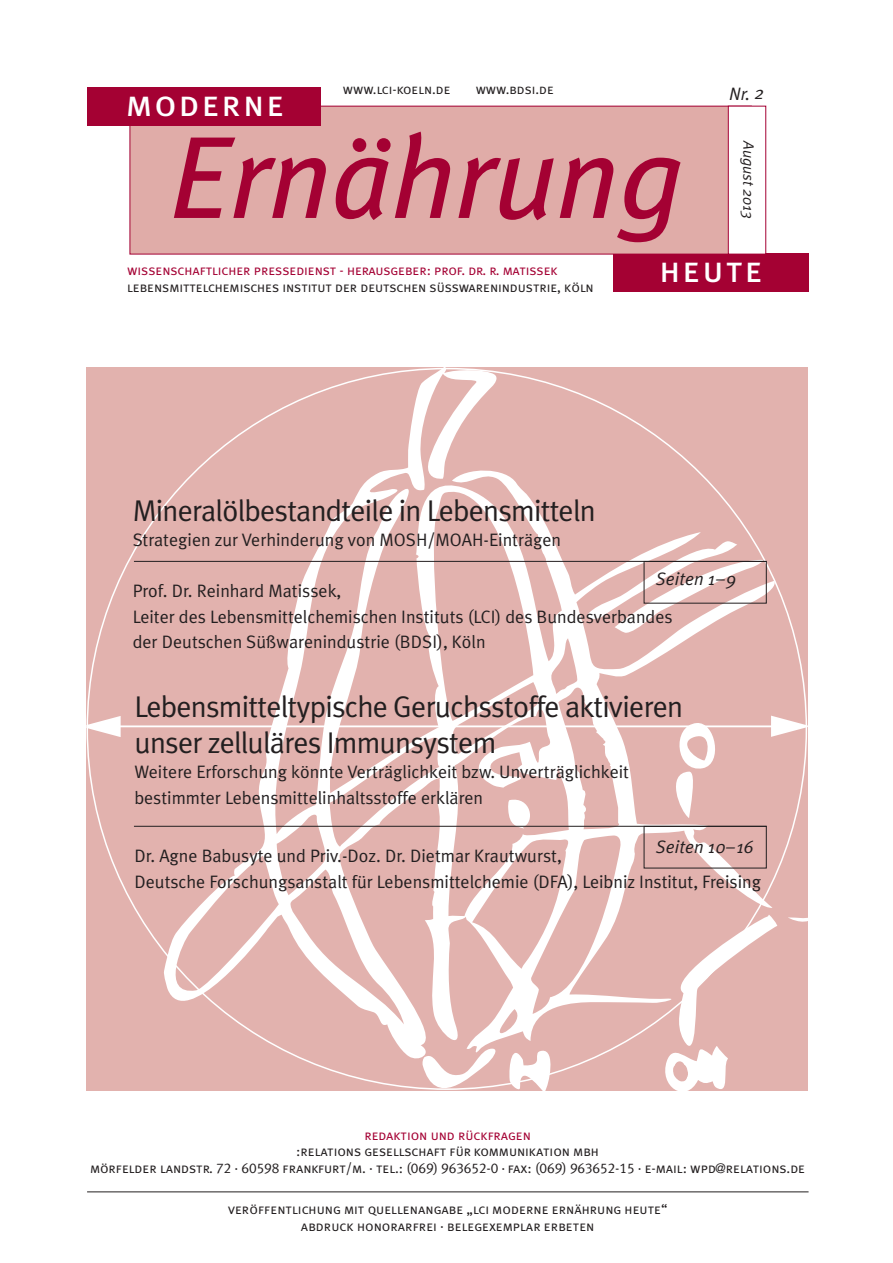
<style>
.page{position:relative;width:893px;height:1263px;background:#fff}
.page>*{position:absolute;margin:0;border:0;box-sizing:border-box;transform-origin:0 0}
.t1{font:italic 116.85px "Meta Plus";color:#a40133}
.t2{font:36.75px "Meta Plus Book Caps";letter-spacing:.055em;color:#fff}
.t3{font:30px/36px "Meta Plus Normal";letter-spacing:-.025em;color:#231f20}
.t4{font:18px/25.5px "Meta Plus Normal";color:#231f20}
.t5{font:italic 18px "Meta Plus Normal";color:#231f20}
.t6{font:italic 15px "Meta Plus Normal";color:#231f20}
.t7{font:14.25px/16.5px "Meta Plus Normal Caps";letter-spacing:-.005em;color:#231f20;text-align:center}
.t8{font:14.25px "Meta Plus Normal Caps";letter-spacing:-.005em;color:#a40133}
.t9{font:13.95px "Meta Plus Normal Caps";color:#231f20}
.s1{font-size:13.5px}
</style>
<div class="page">
<div style="left:613px;top:254px;width:196px;height:38px;background:#a40133"></div>
<div style="left:130px;top:106px;width:621px;height:148px;background:#e0aca8"></div>
<div style="left:728px;top:106px;width:38px;height:148px;background:#fff"></div>
<div style="left:728px;top:106px;width:38px;height:148px;border:1px solid #a40133"></div>
<div style="left:87px;top:87px;width:233px;height:38px;background:#a40133"></div>
<hr style="left:87px;top:1191px;width:722px;height:1px;background:#231f20">
<div style="left:86px;top:367px;width:722px;height:724px;background:#e2b2ae"></div>
<hr style="left:113px;top:725px;width:665px;height:2px;background:#fff">
<svg style="left:777px;top:717px;width:31px;height:19px"></svg>
<svg style="left:86px;top:716px;width:35px;height:21px"></svg>
<svg style="left:788px;top:917px;width:20px;height:5px"></svg>
<svg style="left:159px;top:367px;width:618px;height:696px"></svg>
<svg style="left:422px;top:1048px;width:79px;height:42px"></svg>
<svg style="left:508px;top:1041px;width:48px;height:50px"></svg>
<svg style="left:658px;top:915px;width:119px;height:176px"></svg>
<hr style="left:134px;top:826px;width:633px;height:1px;background:#231f20">
<div style="left:644px;top:826px;width:123px;height:42px;border:1px solid #231f20"></div>
<hr style="left:134px;top:561px;width:633px;height:1px;background:#231f20">
<div style="left:644px;top:561px;width:123px;height:42px;border:1px solid #231f20"></div>
<p class="t9" style="left:343px;top:81px;width:109px">www.lci-koeln.de</p>
<p class="t9" style="left:476px;top:81px;width:80px">www.bdsi.de</p>
<p class="t5" style="left:729px;top:83px;width:36px">Nr. 2</p>
<h2 class="t2" style="left:126px;top:82px;width:160px">moderne</h2>
<h1 class="t1" style="left:169px;top:110px;width:516px">Ernährung</h1>
<p class="t8" style="left:127px;top:262px;width:432px">wissenschaftlicher pressedienst - herausgeber: prof. dr. r. matissek</p>
<p class="t7" style="left:127px;top:279px;width:468px">lebensmittelchemisches institut der deutschen süsswarenindustrie, köln</p>
<p class="t6" style="left:757px;top:141px;width:80px;rotate:90deg">August 2013</p>
<h2 class="t2" style="left:660px;top:248px;width:105px">heute</h2>
<h3 class="t3" style="left:133px;top:492px;width:465px">Mineralölbestandteile in Lebensmitteln</h3>
<p class="t4" style="left:133px;top:527px;width:430px">Strategien zur Verhinderung von MOSH/MOAH-Einträgen</p>
<p class="t4" style="left:133px;top:578px;width:541px">Prof. Dr. Reinhard Matissek,<br>Leiter des Lebensmittelchemischen Instituts (LCI) des Bundesverbandes der Deutschen Süßwarenindustrie (BDSI), Köln</p>
<p class="t5" style="left:656px;top:568px;width:82px">Seiten 1–9</p>
<h3 class="t3" style="left:134px;top:688px;width:550px">Lebensmitteltypische Geruchsstoffe aktivieren unser zelluläres Immunsystem</h3>
<p class="t4" style="left:134px;top:759px;width:496px">Weitere Erforschung könnte Verträglichkeit bzw. Unverträglichkeit bestimmter Lebensmittelinhaltsstoffe erklären</p>
<p class="t5" style="left:656px;top:836px;width:99px">Seiten 10–16</p>
<p class="t4" style="left:134px;top:843px;width:628px">Dr. Agne Babusyte und Priv.-Doz. Dr. Dietmar Krautwurst,<br>Deutsche Forschungsanstalt für Lebensmittelchemie (DFA), Leibniz Institut, Freising</p>
<p class="t8" style="left:364px;top:1127px;width:168px">redaktion und rückfragen</p>
<p class="t7" style="left:90px;top:1143px;width:717px">:relations gesellschaft für kommunikation mbh<br>mörfelder landstr. 72 · 60598 frankfurt/m. · tel.: (069) 963652-0 · fax: (069) 963652-15 · e-mail: wpd<span class="s1">@</span>relations.de</p>
<p class="t7" style="left:228px;top:1201px;width:441px">veröffentlichung mit quellenangabe „lci moderne ernährung heute“ abdruck honorarfrei · belegexemplar erbeten</p>
</div>
